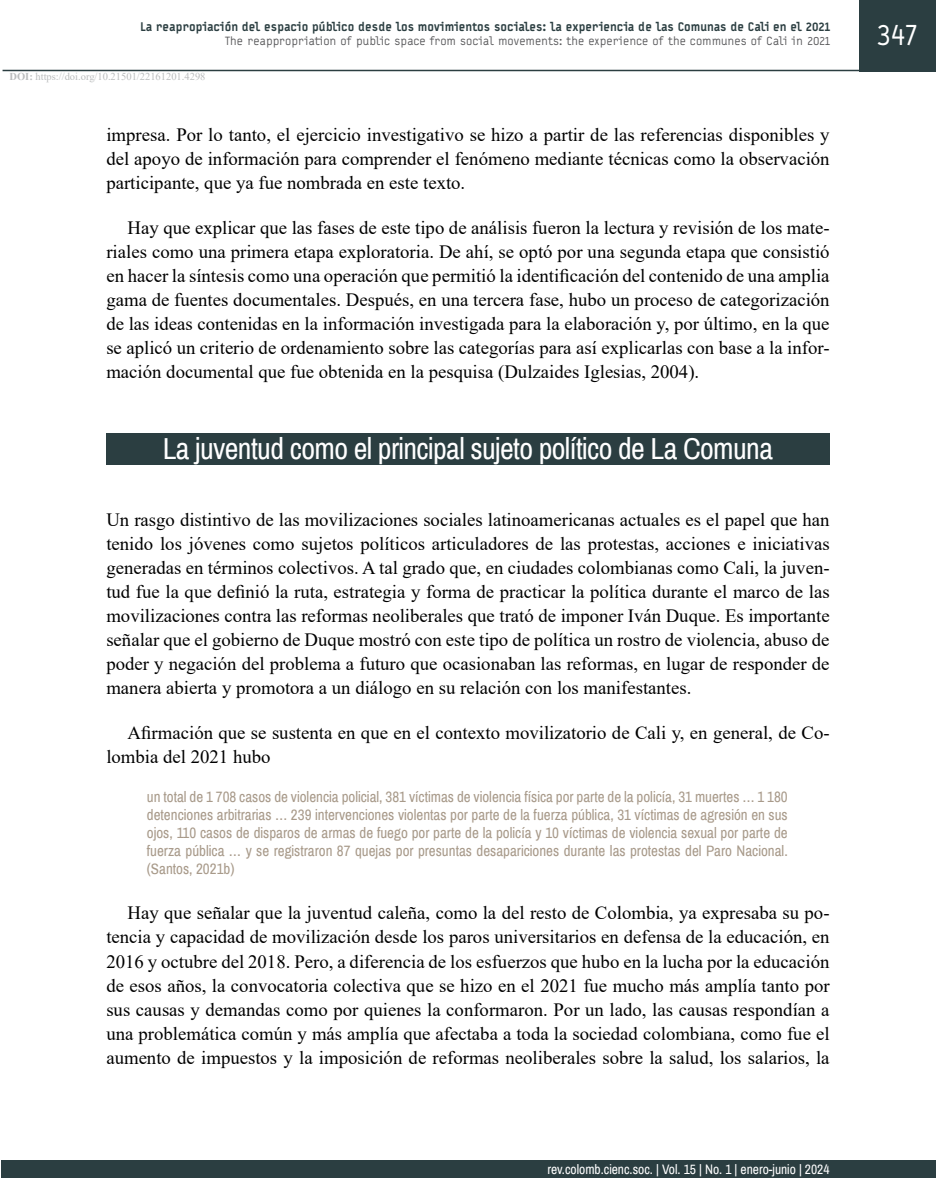
<style>
.page{position:relative;width:936px;height:1191px;background:#fff}
.page>*{position:absolute;margin:0;border:0;box-sizing:border-box;transform-origin:0 0}
.t1{font:30px "Archivo Narrow";letter-spacing:-.02em;color:#fff}
.t2{font:30px "Typestar Pro";color:#fff}
.t3{font:18.75px/24px "Times New Roman";color:#000;text-align:justify}
.t4{font:15px/18px "Archivo Narrow";color:#a89a8a;text-align:justify}
.t5{font:13.5px "Archivo Narrow";color:#fff}
.t6{font:900 12px "Typestar Pro";color:#2b3e41}
.t7{font:12px "Typestar Pro";color:#58585a}
.t8{font:10.5px "Times New Roman";color:#bbbdbe}
.s1{font-weight:700}
</style>
<div class="page">
<div style="left:2px;top:1160px;width:933px;height:18px;background:#2b3e41"></div>
<hr style="left:3px;top:70px;width:856px;height:1px;background:#2b3e41">
<div style="left:859px;top:0;width:76px;height:71px;background:#2b3e41"></div>
<div style="left:106px;top:433px;width:723px;height:31px;background:#2b3e41"></div>
<p class="t6" style="left:140px;top:19px;width:691px">La reapropiación del espacio público desde los movimientos sociales: la experiencia de las Comunas de Cali en el 2021</p>
<p class="t7" style="left:225px;top:33px;width:607px">The reappropriation of public space from social movements: the experience of the communes of Cali in 2021</p>
<p class="t8" style="left:10px;top:69px;width:197px"><span class="s1">DOI:</span> https://doi.org/10.21501/22161201.4298</p>
<p class="t3" style="left:106px;top:122px;width:724px">impresa. Por lo tanto, el ejercicio investigativo se hizo a partir de las referencias disponibles y del apoyo de información para comprender el fenómeno mediante técnicas como la observación participante, que ya fue nombrada en este texto.</p>
<p class="t3" style="left:106px;top:215px;width:724px;text-indent:21px">Hay que explicar que las fases de este tipo de análisis fueron la lectura y revisión de los mate&shy;riales como una primera etapa exploratoria. De ahí, se optó por una segunda etapa que consistió en hacer la síntesis como una operación que permitió la identificación del contenido de una amplia gama de fuentes documentales. Después, en una tercera fase, hubo un proceso de categorización de las ideas contenidas en la información investigada para la elaboración y, por último, en la que se aplicó un criterio de ordenamiento sobre las categorías para así explicarlas con base a la infor&shy;mación documental que fue obtenida en la pesquisa (Dulzaides Iglesias, 2004).</p>
<h1 class="t1" style="left:163px;top:430px;width:611px">La juventud como el principal sujeto político de La Comuna</h1>
<p class="t3" style="left:106px;top:506px;width:724px">Un rasgo distintivo de las movilizaciones sociales latinoamericanas actuales es el papel que han tenido los jóvenes como sujetos políticos articuladores de las protestas, acciones e iniciativas generadas en términos colectivos. A tal grado que, en ciudades colombianas como Cali, la juven&shy;tud fue la que definió la ruta, estrategia y forma de practicar la política durante el marco de las movilizaciones contra las reformas neoliberales que trató de imponer Iván Duque. Es importante señalar que el gobierno de Duque mostró con este tipo de política un rostro de violencia, abuso de poder y negación del problema a futuro que ocasionaban las reformas, en lugar de responder de manera abierta y promotora a un diálogo en su relación con los manifestantes.</p>
<p class="t3" style="left:106px;top:720px;width:724px;text-indent:21px">Afirmación que se sustenta en que en el contexto movilizatorio de Cali y, en general, de Co&shy;lombia del 2021 hubo</p>
<p class="t4" style="left:147px;top:788px;width:642px">un total de 1 708 casos de violencia policial, 381 víctimas de violencia física por parte de la policía, 31 muertes … 1 180 detenciones arbitrarias … 239 intervenciones violentas por parte de la fuerza pública, 31 víctimas de agresión en sus ojos, 110 casos de disparos de armas de fuego por parte de la policía y 10 víctimas de violencia sexual por parte de fuerza pública … y se registraron 87 quejas por presuntas desapariciones durante las protestas del Paro Nacional. (Santos, 2021b)</p>
<p class="t3" style="left:106px;top:900px;width:724px;text-indent:21px">Hay que señalar que la juventud caleña, como la del resto de Colombia, ya expresaba su po&shy;tencia y capacidad de movilización desde los paros universitarios en defensa de la educación, en 2016 y octubre del 2018. Pero, a diferencia de los esfuerzos que hubo en la lucha por la educación de esos años, la convocatoria colectiva que se hizo en el 2021 fue mucho más amplía tanto por sus causas y demandas como por quienes la conformaron. Por un lado, las causas respondían a una problemática común y más amplía que afectaba a toda la sociedad colombiana, como fue el aumento de impuestos y la imposición de reformas neoliberales sobre la salud, los salarios, la</p>
<p class="t5" style="left:547px;top:1160px;width:284px">rev.colomb.cienc.soc. | Vol. 15 | No. 1 | enero-junio | 2024</p>
<h1 class="t2" style="left:875px;top:16px;width:45px">347</h1>
</div>
